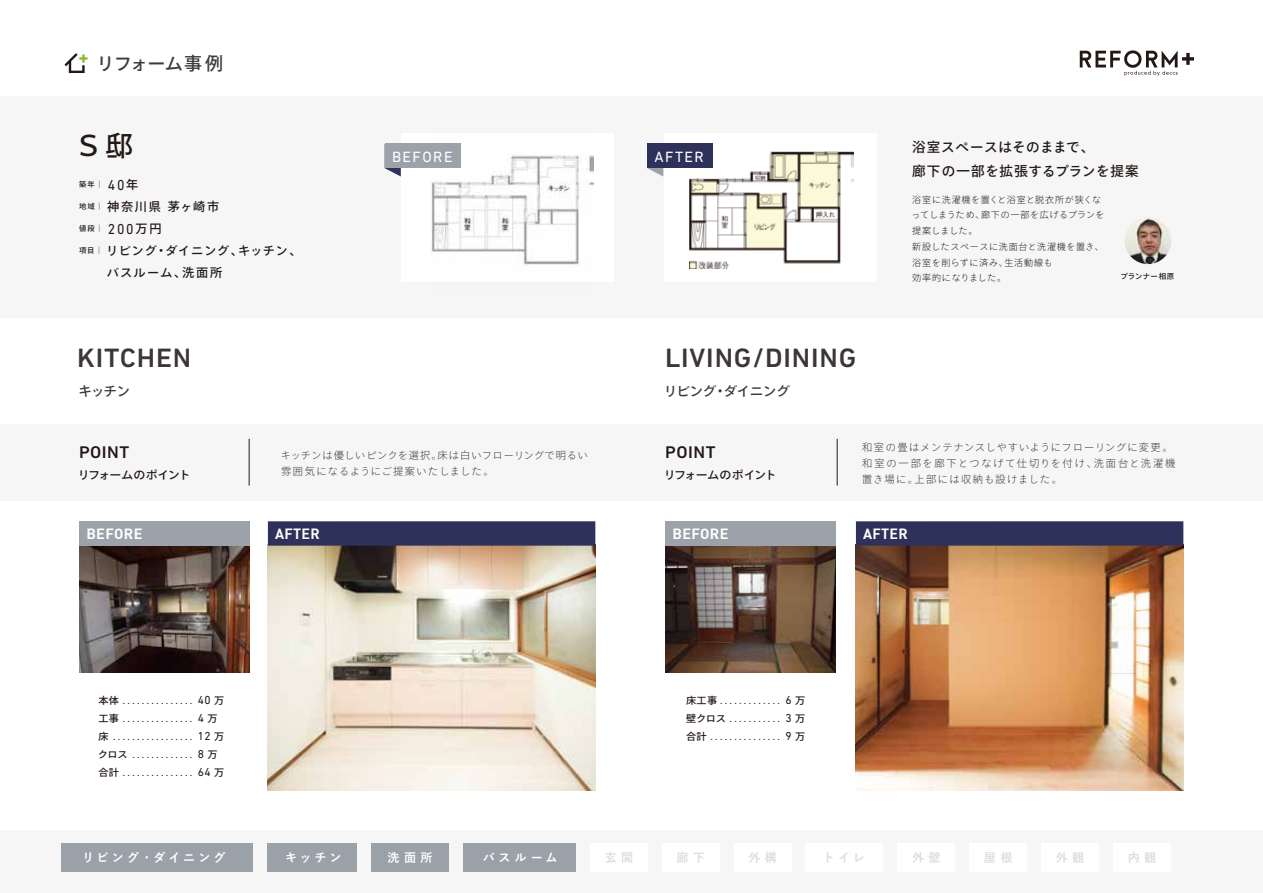
<style>
.page{position:relative;width:1263px;height:893px;background:#fff}
.page>*{position:absolute;margin:0;border:0;box-sizing:border-box;transform-origin:0 0}
.t1{font:500 27.6px "Ryo Gothic Plus N";color:#221815}
.t2{font:500 27px "DIN Next LT Pro";letter-spacing:.03em;color:#3c3736;scale:1.04 1}
.t3{font:500 18px "Ryo Gothic Plus N";letter-spacing:-.03em;color:#3d3a39}
.t4{font:500 17.25px "DIN Next LT Pro";letter-spacing:.03em;color:#221815;scale:1.04 1}
.t5{font:15.15px "DIN Next LT Pro";letter-spacing:.095em;color:#fff}
.t6{font:14.55px "DIN Bold";letter-spacing:.02em;color:#fff}
.t7{font:500 13.5px/23.7px "Ryo Gothic Plus N";letter-spacing:.05em;color:#221815}
.t8{font:500 13.5px "Ryo Gothic Plus N";letter-spacing:-.035em;color:#3d3a39}
.t9{font:500 12.15px/22px "Ryo Gothic Plus N";letter-spacing:.08em;color:#221815}
.t10{font:700 12.15px "Yu Gothic";letter-spacing:.245em;color:#fff}
.t11{font:700 12.15px "Yu Gothic";letter-spacing:.35em;color:#dcdddd}
.t12{font:500 12.15px "Ryo Gothic Plus N";letter-spacing:.15em;color:#221815}
.t13{font:500 11.4px "Ryo Gothic Plus N";letter-spacing:-.06em;color:#221815;scale:1.04 1}
.t14{font:10.2px/18px "DIN Next LT Pro";color:#221815;scale:1.04 1}
.t15{font:300 10.2px/16px "Ryo Gothic Plus N";letter-spacing:.13em;color:#3d3a39}
.t16{font:300 10.2px/16px "Ryo Gothic Plus N";letter-spacing:.07em;color:#3d3a39}
.t17{font:300 9px/15.8px "Ryo Gothic Plus N";letter-spacing:.07em;color:#221815}
.t18{font:500 7.5px "Ryo Gothic Plus N";letter-spacing:.025em;color:#221815}
.t19{font:500 7.35px "Ryo Gothic Plus N";color:#221815}
.s1{font-family:"DIN Next LT Pro";font-weight:400;font-size:14.7px}
.s2{font-size:12.15px}
.s3{font-family:"Ryo Gothic Plus N";font-weight:500;font-size:9.75px}
.s4{font-size:11.85px}
</style>
<div class="page">
<div style="left:0;top:97px;width:1263px;height:221px;background:#f6f6f7"></div>
<div style="left:1px;top:424px;width:1262px;height:76px;background:#f6f6f7"></div>
<div style="left:0;top:830px;width:1263px;height:63px;background:#f6f6f7"></div>
<svg style="left:1080px;top:50px;width:114px;height:26px"></svg>
<svg style="left:64px;top:53px;width:23px;height:20px"></svg>
<div style="left:62px;top:843px;width:191px;height:29px;background:#9ba1a8"></div>
<div style="left:267px;top:843px;width:90px;height:29px;background:#9ba1a8"></div>
<div style="left:371px;top:843px;width:78px;height:29px;background:#9ba1a8"></div>
<div style="left:463px;top:843px;width:113px;height:29px;background:#9ba1a8"></div>
<div style="left:969px;top:843px;width:58px;height:29px;background:#fff"></div>
<div style="left:590px;top:843px;width:58px;height:29px;background:#fff"></div>
<div style="left:662px;top:843px;width:57px;height:29px;background:#fff"></div>
<div style="left:806px;top:843px;width:77px;height:29px;background:#fff"></div>
<div style="left:734px;top:843px;width:57px;height:29px;background:#fff"></div>
<div style="left:897px;top:843px;width:58px;height:29px;background:#fff"></div>
<div style="left:1041px;top:843px;width:58px;height:29px;background:#fff"></div>
<div style="left:1113px;top:843px;width:58px;height:29px;background:#fff"></div>
<div style="left:401px;top:133px;width:213px;height:149px;background:#fff"></div>
<img style="left:430px;top:143px;width:163px;height:123px">
<div style="left:664px;top:133px;width:213px;height:149px;background:#fff"></div>
<img style="left:689px;top:151px;width:164px;height:117px">
<img style="left:268px;top:546px;width:327px;height:244px">
<div style="left:268px;top:521px;width:327px;height:25px;background:#2e325a"></div>
<img style="left:1124px;top:217px;width:47px;height:47px;border-radius:23px">
<img style="left:79px;top:546px;width:170px;height:126px">
<hr style="left:249px;top:439px;width:1px;height:47px;background:#221815">
<div style="left:79px;top:521px;width:170px;height:25px;background:#9ca2a9"></div>
<img style="left:856px;top:546px;width:327px;height:244px">
<img style="left:665px;top:546px;width:170px;height:126px">
<hr style="left:837px;top:439px;width:1px;height:47px;background:#221815">
<div style="left:856px;top:521px;width:327px;height:25px;background:#2e325a"></div>
<div style="left:665px;top:521px;width:170px;height:25px;background:#9ca2a9"></div>
<svg style="left:647px;top:168px;width:16px;height:9px"></svg>
<div style="left:647px;top:144px;width:66px;height:24px;background:#2e325a"></div>
<svg style="left:385px;top:168px;width:16px;height:9px"></svg>
<div style="left:385px;top:144px;width:76px;height:24px;background:#9ca2a9"></div>
<h3 class="t3" style="left:97px;top:52px;width:128px">リフォーム事例</h3>
<h1 class="t1" style="left:75px;top:128px;width:59px">Ｓ邸</h1>
<p class="t19" style="left:79px;top:179px;width:89px">築年｜ <span class="s1">40</span><span class="s2">年　　</span></p>
<p class="t12" style="left:79px;top:199px;width:170px"><sup>地域｜</sup>神奈川県茅ヶ崎市　　</p>
<p class="t19" style="left:79px;top:224px;width:98px">値段｜ <span class="s1">200</span><span class="s2">万円　</span></p>
<p class="t9" style="left:79px;top:240px;width:224px"><sup>項目｜</sup>リビング・ダイニング、キッチン、　　バスルーム、洗面所</p>
<h2 class="t2" style="left:77px;top:343px;width:111px">KITCHEN</h2>
<h3 class="t8" style="left:78px;top:382px;width:53px">キッチン</h3>
<h3 class="t5" style="left:392px;top:148px;width:62px">BEFORE</h3>
<h3 class="t5" style="left:654px;top:148px;width:51px">AFTER</h3>
<h2 class="t2" style="left:665px;top:343px;width:185px">LIVING/DINING</h2>
<h3 class="t8" style="left:664px;top:382px;width:128px">リビング・ダイニング</h3>
<h3 class="t7" style="left:912px;top:136px;width:228px">浴室スペースはそのままで、<br>廊下の一部を拡張するプランを提案</h3>
<p class="t17" style="left:912px;top:192px;width:194px">浴室に洗濯機を置くと浴室と脱衣所が狭くなってしまうため、廊下の一部を広げるプランを提案しました。<br>新設したスペースに洗面台と洗濯機を置き、浴室を削らずに済み、生活動線も<br>効率的になりました。</p>
<p class="t18" style="left:1120px;top:271px;width:55px">プランナー相原</p>
<h3 class="t4" style="left:79px;top:442px;width:50px">POINT</h3>
<p class="t13" style="left:78px;top:467px;width:110px">リフォームのポイント</p>
<p class="t16" style="left:281px;top:447px;width:309px">キッチンは優しいピンクを選択。床は白いフローリングで明るい雰囲気になるようにご提案いたしました。</p>
<h3 class="t4" style="left:665px;top:442px;width:50px">POINT</h3>
<p class="t13" style="left:664px;top:467px;width:110px">リフォームのポイント</p>
<p class="t15" style="left:862px;top:439px;width:315px">和室の畳はメンテナンスしやすいようにフローリングに変更。和室の一部を廊下とつなげて仕切りを付け、洗面台と洗濯機置き場に。上部には収納も設けました。</p>
<h3 class="t6" style="left:86px;top:524px;width:58px">BEFORE</h3>
<h3 class="t6" style="left:275px;top:524px;width:46px">AFTER</h3>
<h3 class="t6" style="left:672px;top:524px;width:58px">BEFORE</h3>
<h3 class="t6" style="left:863px;top:524px;width:46px">AFTER</h3>
<p class="t14" style="left:98px;top:691px;width:123px"><span class="s3">本体</span> . . . . . . . . . . . . . . . <span class="s4">40</span> <span class="s3">万工事</span>. . . . . . . . . . . . . . . <span class="s4">4</span><span class="s3">万床</span>. . . . . . . . . . . . . . . . . <span class="s4">12</span><span class="s3">万クロス</span> . . . . . . . . . . . . . <span class="s4">8</span> <span class="s3">万合計</span> . . . . . . . . . . . . . . . <span class="s4">64</span> <span class="s3">万</span></p>
<p class="t14" style="left:686px;top:691px;width:116px;text-align:justify"><span class="s3">床工事</span> . . . . . . . . . . . . . <span class="s4">6</span> <span class="s3">万壁クロス</span> . . . . . . . . . . . <span class="s4">3</span> <span class="s3">万合計</span>. . . . . . . . . . . . . . . <span class="s4">9</span><span class="s3">万</span></p>
<p class="t10" style="left:82px;top:850px;width:145px">リビング・ダイニング</p>
<p class="t10" style="left:285px;top:850px;width:58px">キッチン</p>
<p class="t10" style="left:388px;top:850px;width:46px">洗面所</p>
<p class="t10" style="left:483px;top:850px;width:76px">バスルーム</p>
<p class="t11" style="left:605px;top:850px;width:30px">玄関</p>
<p class="t11" style="left:676px;top:850px;width:30px">廊下</p>
<p class="t11" style="left:748px;top:850px;width:30px">外構</p>
<p class="t11" style="left:823px;top:850px;width:44px">トイレ</p>
<p class="t11" style="left:912px;top:850px;width:30px">外壁</p>
<p class="t11" style="left:984px;top:850px;width:30px">屋根</p>
<p class="t11" style="left:1056px;top:850px;width:30px">外観</p>
<p class="t11" style="left:1128px;top:850px;width:30px">内観</p>
</div>
